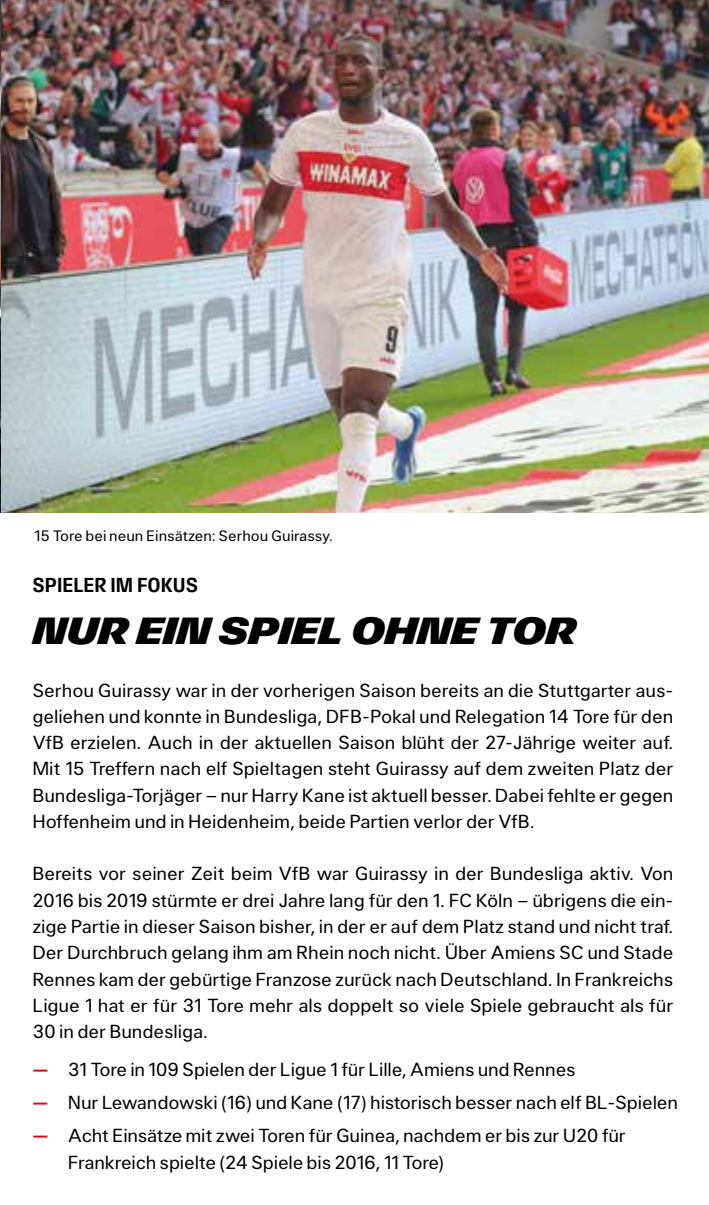
<style>
.page{position:relative;width:709px;height:1205px;background:#fff}
.page>*{position:absolute;margin:0;border:0;box-sizing:border-box;transform-origin:0 0}
.t1{font:37.5px "Eintracht Display Headline";color:#000}
.t2{font:20px "Eintracht Display Subline";color:#000}
.t3{font:18.75px/26.2px "Eintracht Sans";letter-spacing:-.01em;color:#000;text-align:justify}
.t4{font:15px "Eintracht Sans";color:#000}
.s1{font-weight:700;color:#e30613}
</style>
<div class="page">
<img style="left:1px;top:0;width:708px;height:513px">
<img style="left:0;top:0;width:1px;height:513px">
<p class="t4" style="left:34px;top:526px;width:300px">15 Tore bei neun Einsätzen: Serhou Guirassy.</p>
<p class="t2" style="left:32px;top:573px;width:167px">SPIELER IM FOKUS</p>
<h1 class="t1" style="left:32px;top:608px;width:545px">NUR EIN SPIEL OHNE TOR</h1>
<p class="t3" style="left:32px;top:676px;width:642px">Serhou Guirassy war in der vorherigen Saison bereits an die Stuttgarter aus&shy;geliehen und konnte in Bundesliga, DFB-Pokal und Relegation 14 Tore für den VfB erzielen. Auch in der aktuellen Saison blüht der 27-Jährige weiter auf.<br>Mit 15 Treffern nach elf Spieltagen steht Guirassy auf dem zweiten Platz der Bundesliga-Torjäger – nur Harry Kane ist aktuell besser. Dabei fehlte er gegen Hoffenheim und in Heidenheim, beide Partien verlor der VfB.</p>
<p class="t3" style="left:32px;top:860px;width:642px">Bereits vor seiner Zeit beim VfB war Guirassy in der Bundesliga aktiv. Von 2016 bis 2019 stürmte er drei Jahre lang für den 1. FC Köln – übrigens die ein&shy;zige Partie in dieser Saison bisher, in der er auf dem Platz stand und nicht traf.<br>Der Durchbruch gelang ihm am Rhein noch nicht. Über Amiens SC und Stade Rennes kam der gebürtige Franzose zurück nach Deutschland. In Frankreichs Ligue 1 hat er für 31 Tore mehr als doppelt so viele Spiele gebraucht als für 30 in der Bundesliga.</p>
<p class="t3" style="left:32px;top:1055px;width:545px"><span class="s1">—</span> 31 Tore in 109 Spielen der Ligue 1 für Lille, Amiens und Rennes</p>
<p class="t3" style="left:32px;top:1089px;width:647px"><span class="s1">—</span> Nur Lewandowski (16) und Kane (17) historisch besser nach elf BL-Spielen</p>
<p class="t3" style="left:68px;top:1122px;width:559px;text-indent:-35px"><span class="s1">—</span> Acht Einsätze mit zwei Toren für Guinea, nachdem er bis zur U20 für<br>Frankreich spielte (24 Spiele bis 2016, 11 Tore)</p>
</div>
